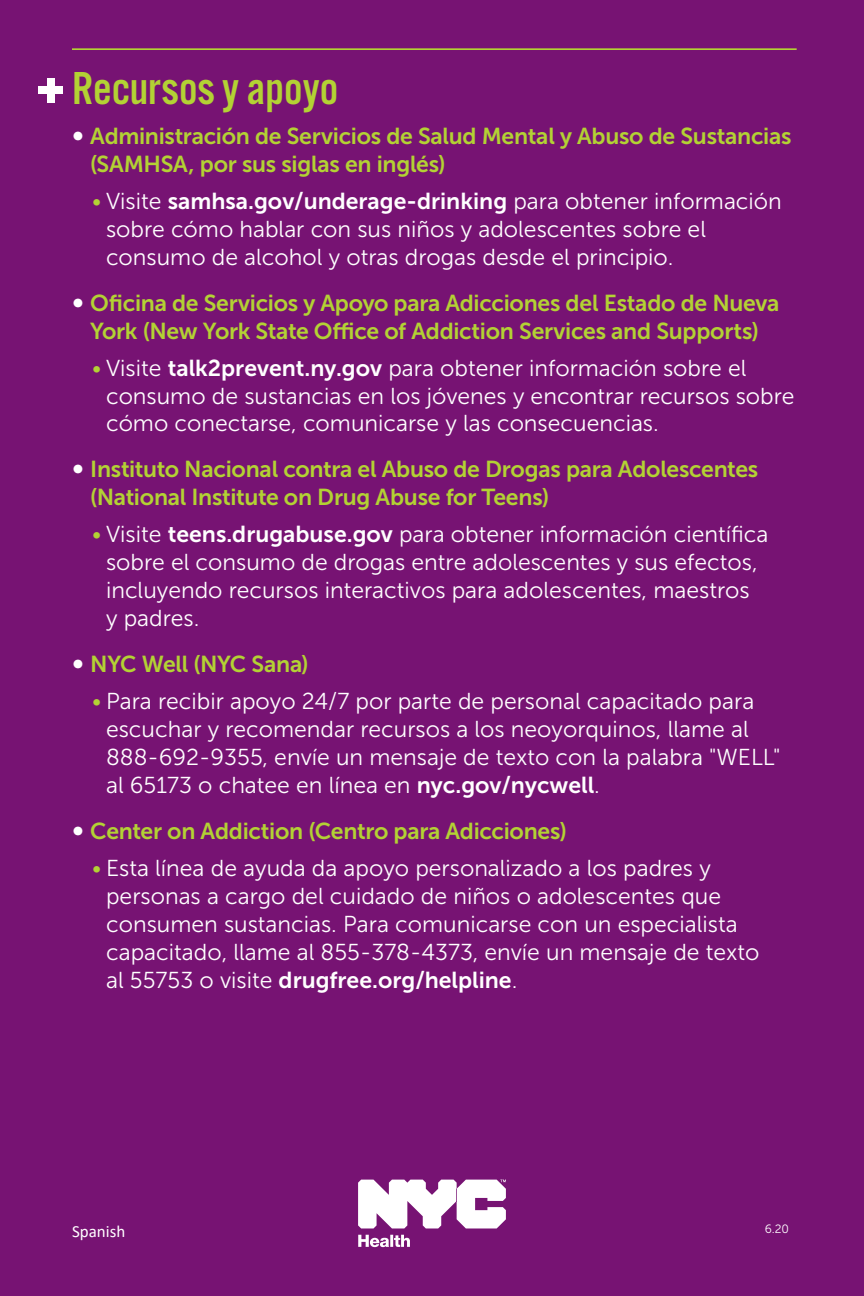
<style>
.page{position:relative;width:864px;height:1296px;background:#771373}
.page>*{position:absolute;margin:0;border:0;box-sizing:border-box;transform-origin:0 0}
.t1{font:48px "Alternate Got No 3 D";color:#b3d234}
.t2{font:23px/28px "Museo Sans 300";color:#fff}
.t3{font:23px/28px "Museo Sans 700";letter-spacing:-.01em;color:#b3d234}
.t4{font:23px "Museo Sans 700";color:#fff}
.t5{font:17px "Calibri";color:#fff}
.t6{font:12px "Museo Sans 300";color:#fff}
.s1{color:#fff}
.s2{color:#b3d234}
.s3{font-family:"Museo Sans 700"}
.s4{font-family:"Museo Sans 300"}
</style>
<div class="page">
<svg style="left:358px;top:1180px;width:148px;height:67px"></svg>
<hr style="left:72px;top:48px;width:725px;height:2px;background:#b3d234">
<div style="left:47px;top:78px;width:8px;height:24px;background:#fff"></div>
<div style="left:39px;top:86px;width:24px;height:8px;background:#fff"></div>
<h1 class="t1" style="left:72px;top:63px;width:268px">Recursos y apoyo</h1>
<p class="t3" style="left:90px;top:122px;width:703px;text-indent:-18px"><span class="s1">∞</span> Administración de Servicios de Salud Mental y Abuso de Sustancias (SAMHSA, por sus siglas en inglés)</p>
<p class="t2" style="left:106px;top:187px;width:677px;text-indent:-14px"><span class="s2">•</span> Visite <span class="s3">samhsa.gov/underage-drinking</span> para obtener información sobre cómo hablar con sus niños y adolescentes sobre el consumo de alcohol y otras drogas desde el principio.</p>
<p class="t3" style="left:72px;top:289px;width:709px;text-align:center"><span class="s1">∞</span> Oficina de Servicios y Apoyo para Adicciones del Estado de Nueva<br>York (New York State Office of Addiction Services and Supports)</p>
<p class="t2" style="left:106px;top:354px;width:690px;text-indent:-14px"><span class="s2">•</span> Visite <span class="s3">talk2prevent.ny.gov</span> para obtener información sobre el consumo de sustancias en los jóvenes y encontrar recursos sobre cómo conectarse, comunicarse y las consecuencias.</p>
<p class="t3" style="left:90px;top:456px;width:670px;text-indent:-18px"><span class="s1">∞</span> Instituto Nacional contra el Abuso de Drogas para Adolescentes (National Institute on Drug Abuse for Teens)</p>
<p class="t2" style="left:106px;top:521px;width:664px;text-indent:-14px"><span class="s2">•</span> Visite <span class="s3">teens.drugabuse.gov</span> para obtener información científica sobre el consumo de drogas entre adolescentes y sus efectos, incluyendo recursos interactivos para adolescentes, maestros<br>y padres.</p>
<p class="t3" style="left:72px;top:651px;width:238px"><span class="s1">∞</span> NYC Well (NYC Sana)</p>
<p class="t2" style="left:106px;top:688px;width:676px;text-indent:-14px"><span class="s2">•</span> Para recibir apoyo 24/7 por parte de personal capacitado para escuchar y recomendar recursos a los neoyorquinos, llame al 888-692-9355, envíe un mensaje de texto con la palabra "WELL" al 65173 o chatee en línea en <span class="s3">nyc.gov/nycwell</span>.</p>
<p class="t3" style="left:72px;top:817px;width:496px"><span class="s1">∞</span> Center on Addiction (Centro para Adicciones)</p>
<p class="t2" style="left:106px;top:855px;width:655px;text-indent:-14px"><span class="s2">•</span> Esta línea de ayuda da apoyo personalizado a los padres y personas a cargo del cuidado de niños o adolescentes que consumen sustancias. Para comunicarse con un especialista capacitado, llame al 855-378-4373, envíe un mensaje de texto</p>
<p class="t4" style="left:106px;top:968px;width:413px"><span class="s4">al 55753 o visite</span> drugfree.org/helpline<span class="s4">.</span></p>
<p class="t5" style="left:72px;top:1219px;width:55px">Spanish</p>
<p class="t6" style="left:765px;top:1222px;width:26px">6.20</p>
</div>
